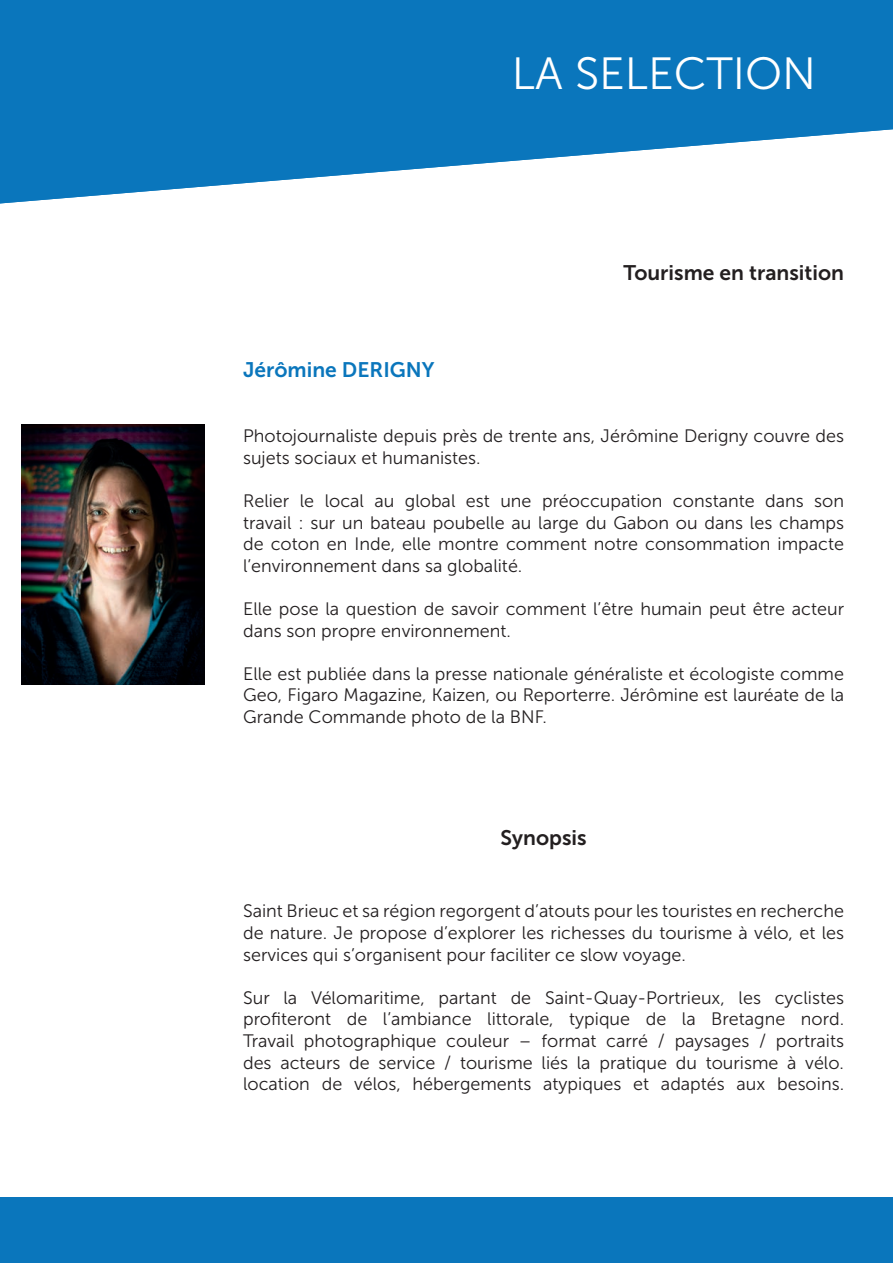
<style>
.page{position:relative;width:893px;height:1263px;background:#fff}
.page>*{position:absolute;margin:0;border:0;box-sizing:border-box;transform-origin:0 0}
.t1{font:45px "Museo Sans 300";color:#fff}
.t2{font:21px "Museo Sans 700";color:#231f20}
.t3{font:21px "Museo Sans 700";color:#0a76bc}
.t4{font:18px/21.6px "Museo Sans 300";color:#231f20;text-align:justify}
</style>
<div class="page">
<img style="left:21px;top:424px;width:183px;height:261px">
<div style="left:0;top:1197px;width:893px;height:66px;background:#0a76bc"></div>
<svg style="left:61px;top:0;width:832px;height:199px;fill:#0a76bc"></svg>
<div style="left:0;top:0;width:61px;height:204px;background:#0a76bc"></div>
<h1 class="t1" style="left:512px;top:49px;width:306px">LA SELECTION</h1>
<p class="t3" style="left:243px;top:358px;width:193px">Jérômine DERIGNY</p>
<p class="t2" style="left:623px;top:261px;width:222px">Tourisme en transition</p>
<p class="t4" style="left:243px;top:425px;width:602px">Photojournaliste depuis près de trente ans, Jérômine Derigny couvre des sujets sociaux et humanistes.</p>
<p class="t4" style="left:243px;top:490px;width:602px">Relier le local au global est une préoccupation constante dans son travail : sur un bateau poubelle au large du Gabon ou dans les champs de coton en Inde, elle montre comment notre consommation impacte l’environnement dans sa globalité.</p>
<p class="t4" style="left:243px;top:598px;width:602px">Elle pose la question de savoir comment l’être humain peut être acteur dans son propre environnement.</p>
<p class="t4" style="left:243px;top:663px;width:603px">Elle est publiée dans la presse nationale généraliste et écologiste comme Geo, Figaro Magazine, Kaizen, ou Reporterre. Jérômine est lauréate de la Grande Commande photo de la BNF.</p>
<p class="t2" style="left:501px;top:826px;width:87px">Synopsis</p>
<p class="t4" style="left:243px;top:900px;width:602px">Saint Brieuc et sa région regorgent d’atouts pour les touristes en recherche de nature. Je propose d’explorer les richesses du tourisme à vélo, et les services qui s’organisent pour faciliter ce slow voyage.</p>
<p class="t4" style="left:243px;top:987px;width:602px">Sur la Vélomaritime, partant de Saint-Quay-Portrieux, les cyclistes profiteront de l’ambiance littorale, typique de la Bretagne nord.<br>Travail photographique couleur – format carré / paysages / portraits des acteurs de service / tourisme liés la pratique du tourisme à vélo. location de vélos, hébergements atypiques et adaptés aux besoins.</p>
</div>
